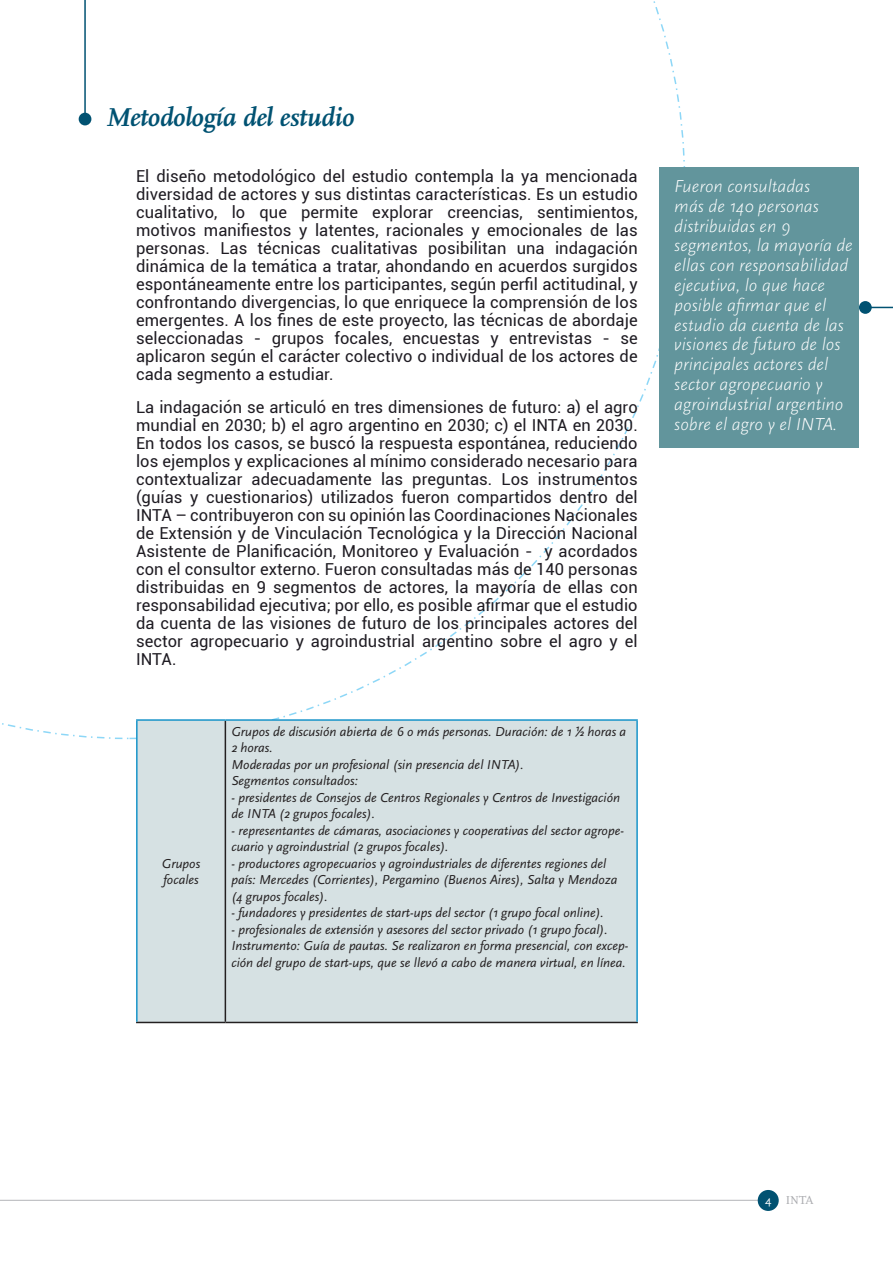
<style>
.page{position:relative;width:893px;height:1263px;background:#fff}
.page>*{position:absolute;margin:0;border:0;box-sizing:border-box;transform-origin:0 0}
.t1{font:italic 700 27px "Scala";color:#015272}
.t2{font:italic 300 18px/19.8px "Scala Sans Pro";color:#fff}
.t3{font:16.5px/18px "Roboto";letter-spacing:.005em;color:#1e1b22;text-align:justify}
.t4{font:italic 13.5px/16.5px "Scala Sans Pro";color:#231f20}
.t5{font:12px "Scala";color:#a8a9ad}
.s1{font-family:"Scala Sans Pro";color:#fff}
</style>
<div class="page">
<hr style="left:0;top:1200px;width:763px;height:1px;background:#bcbdc0">
<div style="left:758px;top:1190px;width:21px;height:21px;background:#015272;border-radius:50%"></div>
<div style="left:659px;top:167px;width:200px;height:281px;background:#62959c"></div>
<div style="left:138px;top:721px;width:498px;height:301px;background:#d6e1e3"></div>
<hr style="left:225px;top:721px;width:1px;height:301px;background:#231f20">
<hr style="left:136px;top:1022px;width:89px;height:1px;background:#231f20">
<hr style="left:225px;top:1022px;width:413px;height:1px;background:#231f20">
<hr style="left:136px;top:719px;width:89px;height:2px;background:#1894c9">
<hr style="left:136px;top:721px;width:2px;height:301px;background:#1894c9">
<hr style="left:225px;top:719px;width:413px;height:2px;background:#1894c9">
<hr style="left:636px;top:721px;width:2px;height:301px;background:#1894c9">
<hr style="left:84px;top:0;width:2px;height:116px;background:#015272">
<div style="left:79px;top:113px;width:12px;height:12px;background:#015272;border-radius:50%"></div>
<svg style="left:872px;top:307px;width:21px;height:1px"></svg>
<div style="left:859px;top:301px;width:13px;height:13px;background:#015272;border-radius:50%"></div>
<h1 class="t1" style="left:106px;top:102px;width:250px">Metodología del estudio</h1>
<p class="t3" style="left:136px;top:167px;width:503px">El diseño metodológico del estudio contempla la ya mencionada diversidad de actores y sus distintas características. Es un estudio cualitativo, lo que permite explorar creencias, sentimientos, motivos manifiestos y latentes, racionales y emocionales de las personas. Las técnicas cualitativas posibilitan una indagación dinámica de la temática a tratar, ahondando en acuerdos surgidos espontáneamente entre los participantes, según perfil actitudinal, y confrontando divergencias, lo que enriquece la comprensión de los emergentes. A los fines de este proyecto, las técnicas de abordaje seleccionadas - grupos focales, encuestas y entrevistas - se aplicaron según el carácter colectivo o individual de los actores de cada segmento a estudiar.</p>
<p class="t3" style="left:136px;top:398px;width:503px">La indagación se articuló en tres dimensiones de futuro: a) el agro mundial en 2030; b) el agro argentino en 2030; c) el INTA en 2030.<br>En todos los casos, se buscó la respuesta espontánea, reduciendo los ejemplos y explicaciones al mínimo considerado necesario para contextualizar adecuadamente las preguntas. Los instrumentos (guías y cuestionarios) utilizados fueron compartidos dentro del INTA – contribuyeron con su opinión las Coordinaciones Nacionales de Extensión y de Vinculación Tecnológica y la Dirección Nacional Asistente de Planificación, Monitoreo y Evaluación - y acordados con el consultor externo. Fueron consultadas más de 140 personas distribuidas en 9 segmentos de actores, la mayoría de ellas con responsabilidad ejecutiva; por ello, es posible afirmar que el estudio da cuenta de las visiones de futuro de los principales actores del sector agropecuario y agroindustrial argentino sobre el agro y el INTA.</p>
<p class="t4" style="left:162px;top:855px;width:40px">Grupos focales</p>
<p class="t4" style="left:231px;top:723px;width:396px">Grupos de discusión abierta de 6 o más personas. Duración: de 1 ½ horas a 2 horas.<br>Moderadas por un profesional (sin presencia del INTA).<br>Segmentos consultados:</p>
<p class="t4" style="left:231px;top:789px;width:390px">- presidentes de Consejos de Centros Regionales y Centros de Investigación de INTA (2 grupos focales).</p>
<p class="t4" style="left:231px;top:822px;width:394px">- representantes de cámaras, asociaciones y cooperativas del sector agrope&shy;cuario y agroindustrial (2 grupos focales).</p>
<p class="t4" style="left:231px;top:855px;width:387px">- productores agropecuarios y agroindustriales de diferentes regiones del país: Mercedes (Corrientes), Pergamino (Buenos Aires), Salta y Mendoza (4 grupos focales).</p>
<p class="t4" style="left:231px;top:905px;width:374px">- fundadores y presidentes de start-ups del sector (1 grupo focal online).</p>
<p class="t4" style="left:231px;top:921px;width:399px">- profesionales de extensión y asesores del sector privado (1 grupo focal).<br>Instrumento: Guía de pautas. Se realizaron en forma presencial, con excep&shy;ción del grupo de start-ups, que se llevó a cabo de manera virtual, en línea.</p>
<p class="t2" style="left:674px;top:176px;width:180px">Fueron consultadas<br>más de 140 personas distribuidas en 9 segmentos, la mayoría de ellas con responsabilidad ejecutiva, lo que hace posible afirmar que el estudio da cuenta de las visiones de futuro de los principales actores del sector agropecuario y agroindustrial argentino sobre el agro y el INTA.</p>
<p class="t5" style="left:765px;top:1193px;width:50px"><span class="s1">4</span> INTA</p>
</div>
